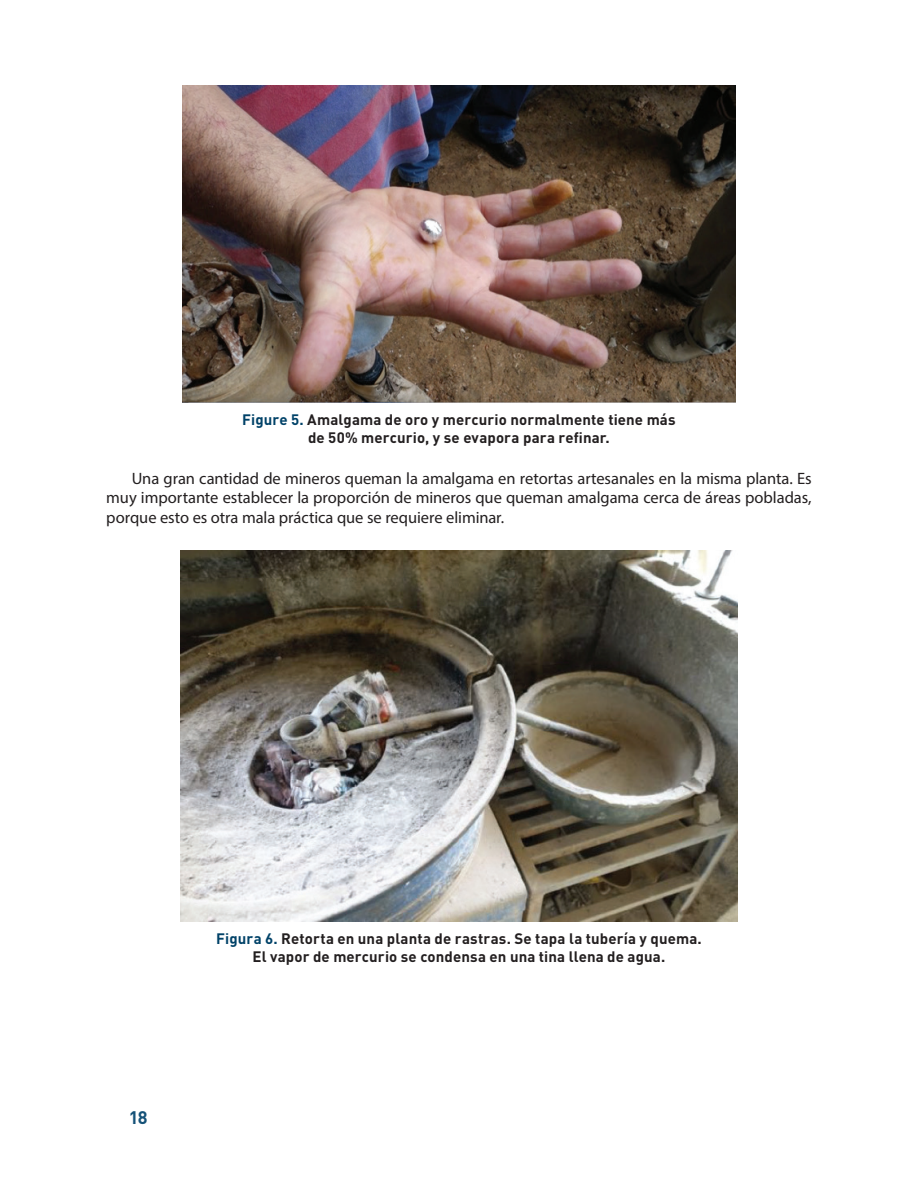
<style>
.page{position:relative;width:918px;height:1188px;background:#fff}
.page>*{position:absolute;margin:0;border:0;box-sizing:border-box;transform-origin:0 0}
.t1{font:700 18px "DINOT";color:#155278}
.t2{font:16.5px/19.5px "Myriad Pro";letter-spacing:-.005em;color:#231f20;text-align:justify}
.t3{font:700 15px/18px "DINOT";letter-spacing:.01em;color:#231f20;text-align:center}
.s1{color:#004268}
</style>
<div class="page">
<img style="left:182px;top:85px;width:554px;height:318px">
<img style="left:181px;top:551px;width:556px;height:371px">
<p class="t3" style="left:242px;top:410px;width:435px"><span class="s1">Figure 5.</span> Amalgama de oro y mercurio normalmente tiene más de 50% mercurio, y se evapora para refinar.</p>
<p class="t2" style="left:106px;top:468px;width:707px;text-indent:26px">Una gran cantidad de mineros queman la amalgama en retortas artesanales en la misma planta. Es muy importante establecer la proporción de mineros que queman amalgama cerca de áreas pobladas, porque esto es otra mala práctica que se requiere eliminar.</p>
<p class="t1" style="left:129px;top:1105px;width:20px">18</p>
<p class="t3" style="left:216px;top:929px;width:487px"><span class="s1">Figura 6.</span> Retorta en una planta de rastras. Se tapa la tubería y quema.<br>El vapor de mercurio se condensa en una tina llena de agua.</p>
</div>
